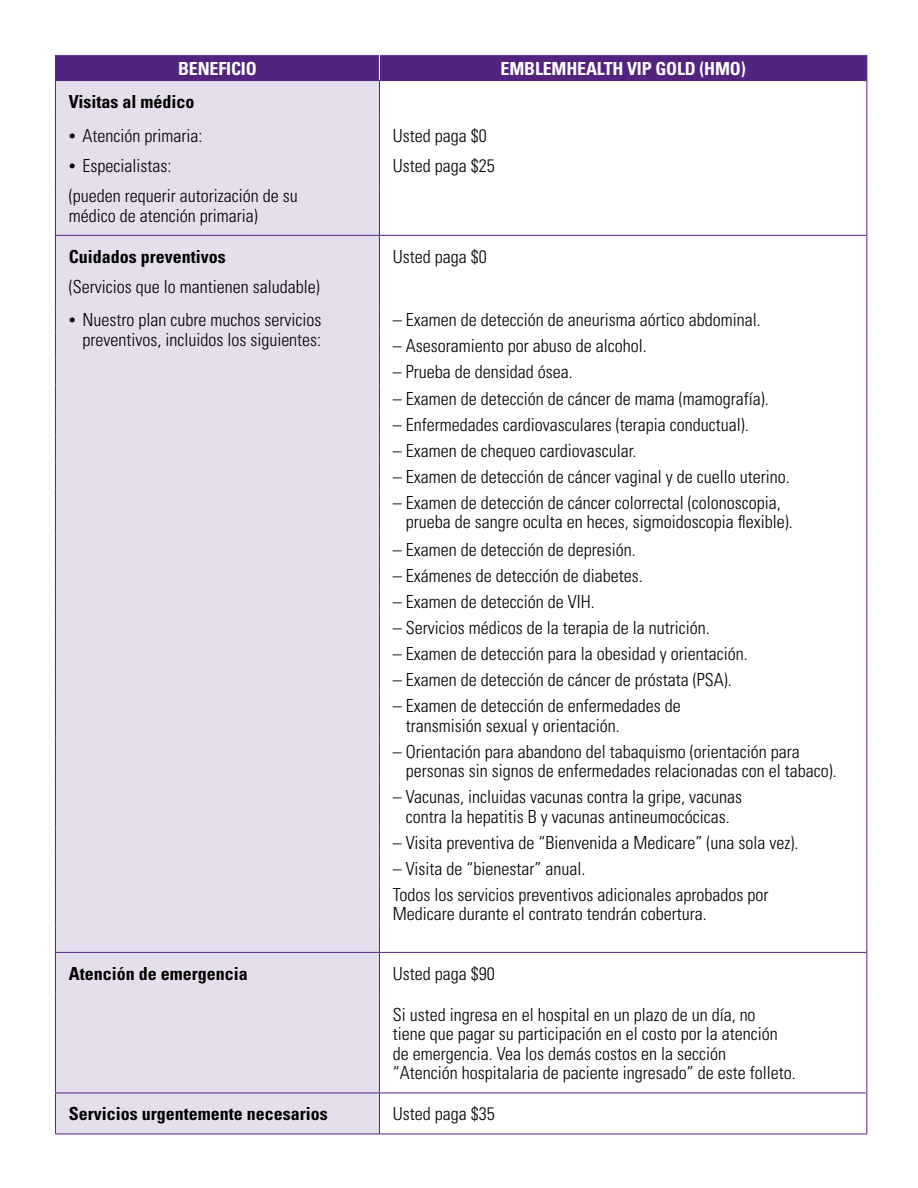
<style>
.page{position:relative;width:918px;height:1188px;background:#fff}
.page>*{position:absolute;margin:0;border:0;box-sizing:border-box;transform-origin:0 0}
.Large_Table_-_Body_C{font:300 condensed 18px/19.5px "Univers";color:#000}
.Benefits{font:700 condensed 18px "Univers";color:#000}
.Benefits-2{font:300 condensed 18px "Univers";color:#000}
.t1{font:700 condensed 18px "Univers";letter-spacing:-.01em;color:#fff}
.s1{font-family:"Adobe Garamond Pro";font-weight:400;font-stretch:normal}
</style>
<div class="page">
<div style="left:56px;top:81px;width:323px;height:1053px;background:#e5deec"></div>
<hr style="left:379px;top:81px;width:1px;height:34px;background:#52247f">
<hr style="left:866px;top:81px;width:1px;height:34px;background:#52247f">
<hr style="left:379px;top:115px;width:1px;height:71px;background:#52247f">
<hr style="left:866px;top:115px;width:1px;height:71px;background:#52247f">
<hr style="left:379px;top:186px;width:1px;height:49px;background:#52247f">
<hr style="left:866px;top:186px;width:1px;height:49px;background:#52247f">
<hr style="left:379px;top:235px;width:488px;height:1px;background:#52247f">
<hr style="left:379px;top:236px;width:1px;height:70px;background:#52247f">
<hr style="left:866px;top:236px;width:1px;height:70px;background:#52247f">
<hr style="left:379px;top:489px;width:1px;height:47px;background:#52247f">
<hr style="left:866px;top:489px;width:1px;height:47px;background:#52247f">
<hr style="left:379px;top:692px;width:1px;height:46px;background:#52247f">
<hr style="left:866px;top:692px;width:1px;height:46px;background:#52247f">
<hr style="left:379px;top:738px;width:1px;height:45px;background:#52247f">
<hr style="left:866px;top:738px;width:1px;height:45px;background:#52247f">
<hr style="left:379px;top:783px;width:1px;height:46px;background:#52247f">
<hr style="left:866px;top:783px;width:1px;height:46px;background:#52247f">
<svg style="left:379px;top:829px;width:1px;height:52px"></svg>
<svg style="left:866px;top:829px;width:1px;height:52px"></svg>
<hr style="left:379px;top:881px;width:1px;height:45px;background:#52247f">
<hr style="left:866px;top:881px;width:1px;height:45px;background:#52247f">
<svg style="left:379px;top:926px;width:1px;height:26px"></svg>
<svg style="left:866px;top:926px;width:1px;height:26px"></svg>
<hr style="left:379px;top:952px;width:488px;height:1px;background:#52247f">
<hr style="left:379px;top:953px;width:1px;height:40px;background:#52247f">
<hr style="left:866px;top:953px;width:1px;height:40px;background:#52247f">
<hr style="left:379px;top:993px;width:1px;height:100px;background:#52247f">
<hr style="left:866px;top:993px;width:1px;height:100px;background:#52247f">
<hr style="left:379px;top:1093px;width:488px;height:1px;background:#52247f">
<hr style="left:379px;top:1093px;width:1px;height:41px;background:#52247f">
<hr style="left:866px;top:1093px;width:1px;height:41px;background:#52247f">
<hr style="left:379px;top:1134px;width:488px;height:1px;background:#52247f">
<hr style="left:55px;top:81px;width:1px;height:34px;background:#52247f">
<hr style="left:55px;top:115px;width:1px;height:71px;background:#52247f">
<hr style="left:55px;top:186px;width:1px;height:49px;background:#52247f">
<hr style="left:55px;top:235px;width:324px;height:1px;background:#52247f">
<hr style="left:55px;top:236px;width:1px;height:70px;background:#52247f">
<hr style="left:55px;top:489px;width:1px;height:47px;background:#52247f">
<hr style="left:55px;top:692px;width:1px;height:46px;background:#52247f">
<hr style="left:55px;top:738px;width:1px;height:45px;background:#52247f">
<hr style="left:55px;top:783px;width:1px;height:46px;background:#52247f">
<svg style="left:55px;top:829px;width:1px;height:52px"></svg>
<hr style="left:55px;top:881px;width:1px;height:45px;background:#52247f">
<svg style="left:55px;top:926px;width:1px;height:26px"></svg>
<hr style="left:55px;top:952px;width:324px;height:1px;background:#52247f">
<hr style="left:55px;top:953px;width:1px;height:40px;background:#52247f">
<hr style="left:55px;top:993px;width:1px;height:100px;background:#52247f">
<hr style="left:55px;top:1093px;width:324px;height:1px;background:#52247f">
<hr style="left:55px;top:1093px;width:1px;height:41px;background:#52247f">
<hr style="left:55px;top:1134px;width:324px;height:1px;background:#52247f">
<svg style="left:55px;top:306px;width:1px;height:183px"></svg>
<svg style="left:379px;top:306px;width:1px;height:183px"></svg>
<svg style="left:866px;top:306px;width:1px;height:183px"></svg>
<svg style="left:55px;top:536px;width:1px;height:156px"></svg>
<svg style="left:379px;top:536px;width:1px;height:156px"></svg>
<svg style="left:866px;top:536px;width:1px;height:156px"></svg>
<div style="left:55px;top:55px;width:812px;height:26px;background:#52247f"></div>
<h3 class="t1" style="left:178px;top:57px;width:80px">BENEFICIO</h3>
<h3 class="t1" style="left:501px;top:57px;width:247px">EMBLEMHEALTH VIP GOLD (HMO)</h3>
<h3 class="Benefits" style="left:69px;top:91px;width:127px">Visitas al médico</h3>
<p class="Large_Table_-_Body_C" style="left:69px;top:126px;width:135px"><span class="s1">•</span> Atención primaria:</p>
<p class="Large_Table_-_Body_C" style="left:69px;top:156px;width:104px"><span class="s1">•</span> Especialistas:</p>
<p class="Large_Table_-_Body_C" style="left:69px;top:186px;width:230px">(pueden requerir autorización de su médico de atención primaria)</p>
<p class="Large_Table_-_Body_C" style="left:393px;top:126px;width:95px">Usted paga $0</p>
<p class="Large_Table_-_Body_C" style="left:393px;top:156px;width:103px">Usted paga $25</p>
<h3 class="Benefits" style="left:69px;top:245px;width:158px">Cuidados preventivos</h3>
<h3 class="Benefits-2" style="left:69px;top:276px;width:252px">(Servicios que lo mantienen saludable)</h3>
<p class="Large_Table_-_Body_C" style="left:393px;top:247px;width:95px">Usted paga $0</p>
<p class="Large_Table_-_Body_C" style="left:69px;top:310px;width:254px;text-align:right"><span class="s1">•</span> Nuestro plan cubre muchos servicios preventivos, incluidos los siguientes:</p>
<p class="Large_Table_-_Body_C" style="left:393px;top:310px;width:369px">– Examen de detección de aneurisma aórtico abdominal.</p>
<p class="Large_Table_-_Body_C" style="left:393px;top:336px;width:255px">– Asesoramiento por abuso de alcohol.</p>
<p class="Large_Table_-_Body_C" style="left:393px;top:362px;width:181px">– Prueba de densidad ósea.</p>
<p class="Large_Table_-_Body_C" style="left:393px;top:388px;width:377px">– Examen de detección de cáncer de mama (mamografía).</p>
<p class="Large_Table_-_Body_C" style="left:393px;top:414px;width:357px">– Enfermedades cardiovasculares (terapia conductual).</p>
<p class="Large_Table_-_Body_C" style="left:393px;top:440px;width:245px">– Examen de chequeo cardiovascular.</p>
<p class="Large_Table_-_Body_C" style="left:393px;top:466px;width:398px">– Examen de detección de cáncer vaginal y de cuello uterino.</p>
<p class="Large_Table_-_Body_C" style="left:406px;top:492px;width:388px;text-indent:-13px">– Examen de detección de cáncer colorrectal (colonoscopia, prueba de sangre oculta en heces, sigmoidoscopia flexible).</p>
<p class="Large_Table_-_Body_C" style="left:393px;top:539px;width:244px">– Examen de detección de depresión.</p>
<p class="Large_Table_-_Body_C" style="left:393px;top:565px;width:251px">– Exámenes de detección de diabetes.</p>
<p class="Large_Table_-_Body_C" style="left:393px;top:592px;width:203px">– Examen de detección de VIH.</p>
<p class="Large_Table_-_Body_C" style="left:393px;top:618px;width:318px">– Servicios médicos de la terapia de la nutrición.</p>
<p class="Large_Table_-_Body_C" style="left:393px;top:644px;width:356px">– Examen de detección para la obesidad y orientación.</p>
<p class="Large_Table_-_Body_C" style="left:393px;top:670px;width:340px">– Examen de detección de cáncer de próstata (PSA).</p>
<p class="Large_Table_-_Body_C" style="left:406px;top:696px;width:276px;text-indent:-13px">– Examen de detección de enfermedades de transmisión sexual y orientación.</p>
<p class="Large_Table_-_Body_C" style="left:406px;top:741px;width:432px;text-indent:-13px">– Orientación para abandono del tabaquismo (orientación para personas sin signos de enfermedades relacionadas con el tabaco).</p>
<p class="Large_Table_-_Body_C" style="left:393px;top:787px;width:351px;text-align:center">– Vacunas, incluidas vacunas contra la gripe, vacunas contra la hepatitis B y vacunas antineumocócicas.</p>
<p class="Large_Table_-_Body_C" style="left:393px;top:832px;width:407px">– Visita preventiva de “Bienvenida a Medicare” (una sola vez).</p>
<p class="Large_Table_-_Body_C" style="left:393px;top:858px;width:194px">– Visita de “bienestar” anual.</p>
<p class="Large_Table_-_Body_C" style="left:393px;top:884px;width:377px">Todos los servicios preventivos adicionales aprobados por<br>Medicare durante el contrato tendrán cobertura.</p>
<h3 class="Benefits" style="left:69px;top:962px;width:180px">Atención de emergencia</h3>
<p class="Large_Table_-_Body_C" style="left:393px;top:964px;width:103px">Usted paga $90</p>
<p class="Large_Table_-_Body_C" style="left:393px;top:1005px;width:404px">Si usted ingresa en el hospital en un plazo de un día, no<br>tiene que pagar su participación en el costo por la atención de emergencia. Vea los demás costos en la sección<br>“Atención hospitalaria de paciente ingresado” de este folleto.</p>
<h3 class="Benefits" style="left:69px;top:1103px;width:260px">Servicios urgentemente necesarios</h3>
<p class="Large_Table_-_Body_C" style="left:393px;top:1104px;width:103px">Usted paga $35</p>
</div>
